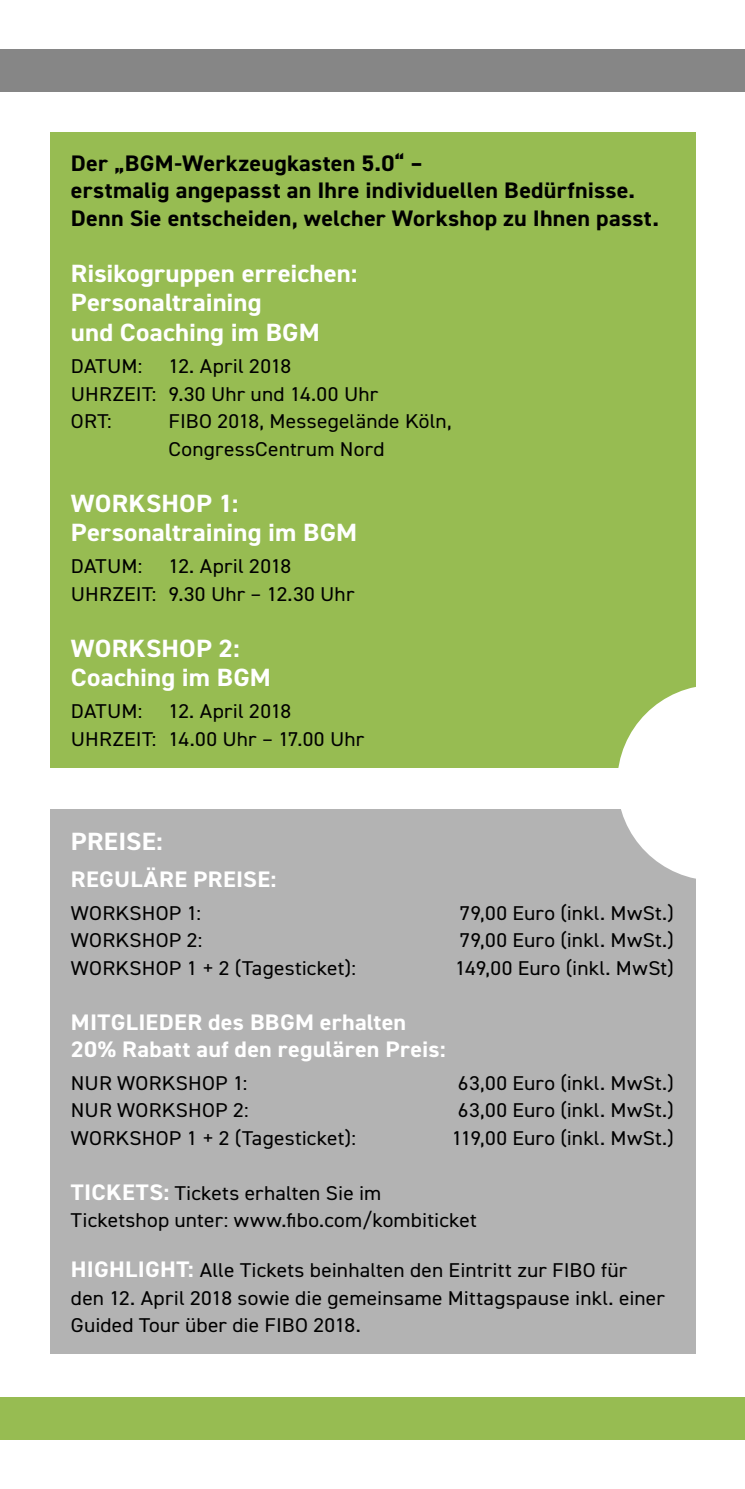
<style>
.page{position:relative;width:745px;height:1489px;background:#fff}
.page>*{position:absolute;margin:0;border:0;box-sizing:border-box;transform-origin:0 0}
.t1{font:700 25px/29.5px "DIN2014";letter-spacing:.005em;color:#fff;scale:1.07 1}
.t2{font:700 22.5px/27.5px "DIN2014";letter-spacing:.01em;color:#000;scale:1.07 1}
.t3{font:700 22.5px/27.5px "DIN2014";letter-spacing:.01em;color:#fff;scale:1.07 1}
.t4{font:20px/27.5px "DIN2014";letter-spacing:.005em;color:#000;scale:1.07 1}
.s1{font-weight:700;font-size:22.5px;color:#fff}
</style>
<div class="page">
<div style="left:0;top:1396px;width:744px;height:43px;background:#97bc52"></div>
<div style="left:0;top:50px;width:744px;height:42px;background:#868686"></div>
<div style="left:50px;top:132px;width:644px;height:635px;background:#97bc52"></div>
<div style="left:50px;top:808px;width:644px;height:545px;background:#b3b3b3"></div>
<svg style="left:617px;top:685px;width:79px;height:195px"></svg>
<p class="t2" style="left:71px;top:149px;width:551px">Der „BGM-Werkzeugkasten 5.0“ –<br>erstmalig angepasst an Ihre individuellen Bedürfnisse.<br>Denn Sie entscheiden, welcher Workshop zu Ihnen passt.</p>
<p class="t1" style="left:71px;top:258px;width:269px">Risikogruppen erreichen:<br>Personaltraining<br>und Coaching im BGM</p>
<p class="t4" style="left:71px;top:352px;width:68px">DATUM:</p>
<p class="t4" style="left:71px;top:352px;width:288px;text-indent:97px">12. April 2018<br>UHRZEIT: 9.30 Uhr und 14.00 Uhr<br>ORT:</p>
<p class="t4" style="left:168px;top:407px;width:266px">FIBO 2018, Messegelände Köln,<br>CongressCentrum Nord</p>
<p class="t1" style="left:71px;top:489px;width:269px;line-height:28.8px">WORKSHOP 1:<br>Personaltraining im BGM</p>
<p class="t4" style="left:71px;top:552px;width:68px">DATUM:</p>
<p class="t4" style="left:71px;top:552px;width:266px;text-indent:97px">12. April 2018<br>UHRZEIT: 9.30 Uhr – 12.30 Uhr</p>
<p class="t1" style="left:71px;top:634px;width:188px;line-height:28.8px">WORKSHOP 2:<br>Coaching im BGM</p>
<p class="t4" style="left:71px;top:697px;width:68px">DATUM:</p>
<p class="t4" style="left:71px;top:697px;width:275px;text-indent:97px">12. April 2018<br>UHRZEIT: 14.00 Uhr – 17.00 Uhr</p>
<p class="t1" style="left:71px;top:825px;width:87px">PREISE:</p>
<p class="t3" style="left:71px;top:865px;width:193px">REGULÄRE PREISE:</p>
<p class="t4" style="left:71px;top:898px;width:123px">WORKSHOP 1:</p>
<p class="t4" style="left:459px;top:898px;width:202px">79,00 Euro (inkl. MwSt.)</p>
<p class="t4" style="left:71px;top:926px;width:124px">WORKSHOP 2:</p>
<p class="t4" style="left:459px;top:926px;width:202px">79,00 Euro (inkl. MwSt.)</p>
<p class="t4" style="left:71px;top:953px;width:268px">WORKSHOP 1 + 2 (Tagesticket):</p>
<p class="t4" style="left:455px;top:953px;width:206px">149,00 Euro (inkl. MwSt)</p>
<p class="t3" style="left:71px;top:1007px;width:351px">MITGLIEDER des BBGM erhalten<br>20% Rabatt auf den regulären Preis:</p>
<p class="t4" style="left:71px;top:1068px;width:166px">NUR WORKSHOP 1:</p>
<p class="t4" style="left:457px;top:1068px;width:203px">63,00 Euro (inkl. MwSt.)</p>
<p class="t4" style="left:71px;top:1096px;width:167px">NUR WORKSHOP 2:</p>
<p class="t4" style="left:457px;top:1096px;width:203px">63,00 Euro (inkl. MwSt.)</p>
<p class="t4" style="left:71px;top:1123px;width:268px">WORKSHOP 1 + 2 (Tagesticket):</p>
<p class="t4" style="left:451px;top:1123px;width:209px">119,00 Euro (inkl. MwSt.)</p>
<p class="t4" style="left:71px;top:1178px;width:380px"><span class="s1">TICKETS:</span> Tickets erhalten Sie im<br>Ticketshop unter: www.fibo.com/kombiticket</p>
<p class="t4" style="left:71px;top:1256px;width:556px"><span class="s1">HIGHLIGHT:</span> Alle Tickets beinhalten den Eintritt zur FIBO für den 12. April 2018 sowie die gemeinsame Mittagspause inkl. einer<br>Guided Tour über die FIBO 2018.</p>
</div>
